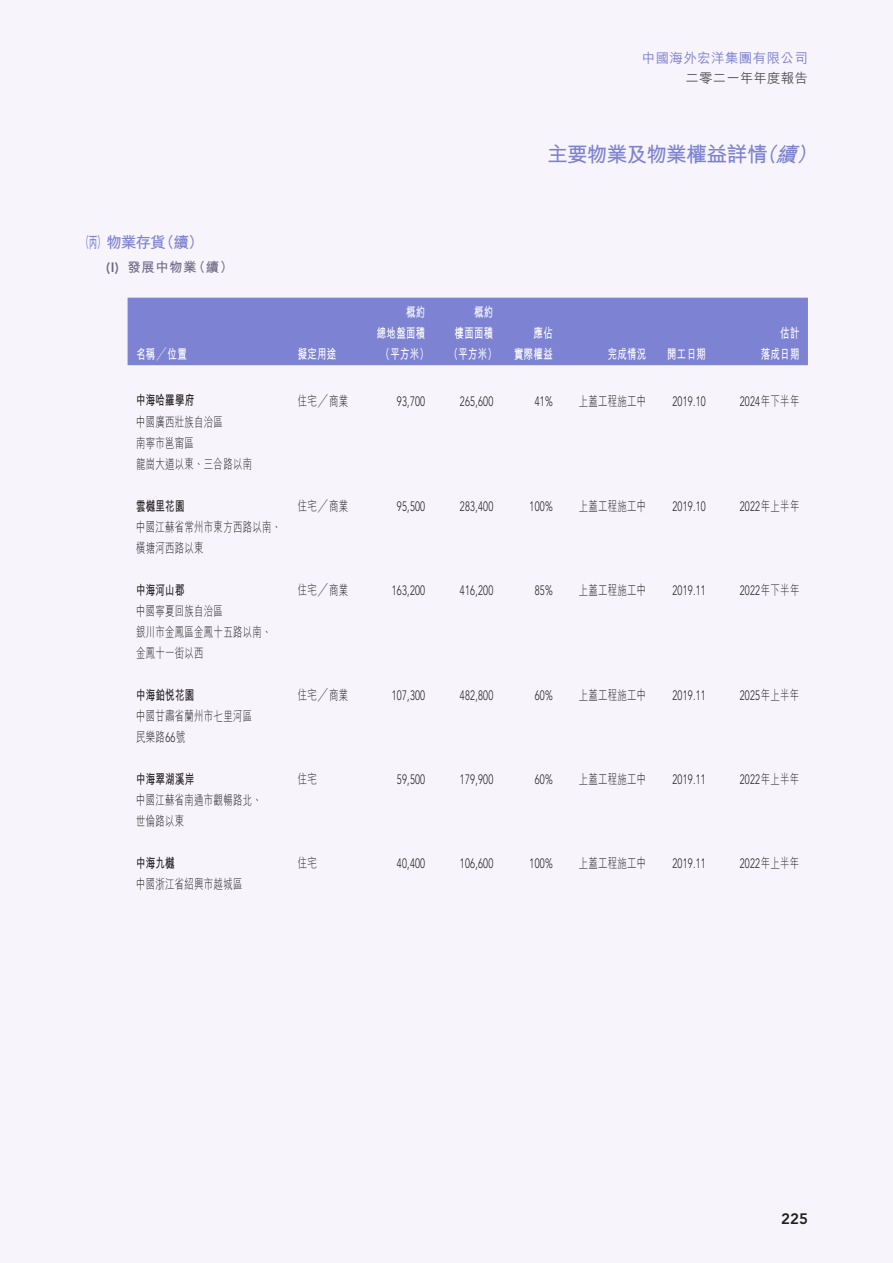
<style>
.page{position:relative;width:893px;height:1263px;background:#f7f4fc}
.page>*{position:absolute;margin:0;border:0;box-sizing:border-box;transform-origin:0 0}
.t1{font:700 21px "M Hei HK";letter-spacing:-.055em;color:#7d82d3}
.t2{font:700 15.75px "M Hei HK";color:#7d82d3;scale:.55 1}
.t3{font:800 15px "Avenir LT Std";color:#231f20}
.t4{font:300 13.5px/21px "M Hei HK";letter-spacing:.025em;color:#231f20;scale:.7 1}
.t5{font:300 13.5px "Avenir LT Std";letter-spacing:.025em;color:#231f20;scale:.7 1}
.t6{font:700 13.5px/21px "M Hei HK";letter-spacing:.03em;color:#fff;text-align:right;scale:.7 1}
.t7{font:700 13.5px "M Hei HK";letter-spacing:.03em;color:#231f20;scale:.7 1}
.t8{font:500 13.5px "M Hei HK";letter-spacing:.03em;color:#7d82d3}
.t9{font:700 13.5px "M Hei HK";letter-spacing:.03em;color:#6d6985}
.t10{font:500 13.5px "M Hei HK";letter-spacing:.01em;color:#57585a}
.s1{font-family:"Avenir LT Std";font-weight:800}
.s2{font-style:italic}
.s3{font-family:"Avenir LT Std"}
.s4{font-family:"M Hei HK"}
</style>
<div class="page">
<div style="left:128px;top:298px;width:680px;height:67px;background:#7d82d3"></div>
<p class="t8" style="left:642px;top:48px;width:168px">中國海外宏洋集團有限公司</p>
<p class="t10" style="left:686px;top:68px;width:124px">二零二一年年度報告</p>
<p class="t2" style="left:81px;top:231px;width:226px">（丙）物業存貨（續）</p>
<p class="t9" style="left:106px;top:257px;width:129px"><span class="s1">(I)</span> 發展中物業（續）</p>
<p class="t6" style="left:136px;top:342px;width:74px">名稱╱位置</p>
<p class="t6" style="left:298px;top:342px;width:57px">擬定用途</p>
<h1 class="t1" style="left:547px;top:139px;width:276px">主要物業及物業權益詳情<span class="s2">（續）</span></h1>
<p class="t6" style="left:377px;top:300px;width:76px;text-align:left;text-indent:29px">概約總地盤面積（平方米）</p>
<p class="t6" style="left:449px;top:300px;width:71px">概約<br>樓面面積（平方米）</p>
<p class="t6" style="left:514px;top:321px;width:57px">應佔<br>實際權益</p>
<p class="t6" style="left:608px;top:342px;width:57px">完成情況</p>
<p class="t6" style="left:667px;top:342px;width:57px">開工日期</p>
<p class="t6" style="left:761px;top:321px;width:57px">估計<br>落成日期</p>
<p class="t7" style="left:136px;top:391px;width:85px">中海哈羅學府</p>
<p class="t4" style="left:136px;top:411px;width:167px">中國廣西壯族自治區<br>南寧市邕甯區<br>龍崗大道以東、三合路以南</p>
<p class="t7" style="left:136px;top:496px;width:71px">雲樾里花園</p>
<p class="t4" style="left:136px;top:516px;width:209px">中國江蘇省常州市東方西路以南、橫塘河西路以東</p>
<p class="t7" style="left:136px;top:580px;width:71px">中海河山郡</p>
<p class="t4" style="left:136px;top:600px;width:195px">中國寧夏回族自治區<br>銀川市金鳳區金鳳十五路以南、金鳳十一街以西</p>
<p class="t7" style="left:136px;top:685px;width:85px">中海鉑悅花園</p>
<p class="t4" style="left:136px;top:705px;width:167px">中國甘肅省蘭州市七里河區民樂路<span class="s3">66</span>號</p>
<p class="t7" style="left:136px;top:769px;width:85px">中海翠湖溪岸</p>
<p class="t4" style="left:136px;top:789px;width:181px">中國江蘇省南通市觀暢路北、世倫路以東</p>
<p class="t7" style="left:136px;top:853px;width:57px">中海九樾</p>
<p class="t4" style="left:136px;top:873px;width:154px">中國浙江省紹興市越城區</p>
<p class="t4" style="left:298px;top:390px;width:74px">住宅╱商業</p>
<p class="t5" style="left:397px;top:393px;width:42px">93,700</p>
<p class="t5" style="left:460px;top:393px;width:49px">265,600</p>
<p class="t5" style="left:535px;top:393px;width:27px">41%</p>
<p class="t4" style="left:579px;top:390px;width:98px">上蓋工程施工中</p>
<p class="t5" style="left:672px;top:393px;width:49px">2019.10</p>
<p class="t5" style="left:740px;top:393px;width:87px">2024<span class="s4">年下半年</span></p>
<p class="t4" style="left:298px;top:495px;width:74px">住宅╱商業</p>
<p class="t5" style="left:397px;top:498px;width:42px">95,500</p>
<p class="t5" style="left:460px;top:498px;width:49px">283,400</p>
<p class="t5" style="left:530px;top:498px;width:35px">100%</p>
<p class="t4" style="left:579px;top:495px;width:98px">上蓋工程施工中</p>
<p class="t5" style="left:672px;top:498px;width:49px">2019.10</p>
<p class="t5" style="left:740px;top:498px;width:87px">2022<span class="s4">年上半年</span></p>
<p class="t4" style="left:298px;top:579px;width:74px">住宅╱商業</p>
<p class="t5" style="left:392px;top:582px;width:49px">163,200</p>
<p class="t5" style="left:460px;top:582px;width:49px">416,200</p>
<p class="t5" style="left:535px;top:582px;width:27px">85%</p>
<p class="t4" style="left:579px;top:579px;width:98px">上蓋工程施工中</p>
<p class="t5" style="left:672px;top:582px;width:49px">2019.11</p>
<p class="t5" style="left:740px;top:582px;width:87px">2022<span class="s4">年下半年</span></p>
<p class="t4" style="left:298px;top:684px;width:74px">住宅╱商業</p>
<p class="t5" style="left:392px;top:687px;width:49px">107,300</p>
<p class="t5" style="left:460px;top:687px;width:49px">482,800</p>
<p class="t5" style="left:535px;top:687px;width:27px">60%</p>
<p class="t4" style="left:579px;top:684px;width:98px">上蓋工程施工中</p>
<p class="t5" style="left:672px;top:687px;width:49px">2019.11</p>
<p class="t5" style="left:740px;top:687px;width:87px">2025<span class="s4">年上半年</span></p>
<p class="t4" style="left:298px;top:768px;width:29px">住宅</p>
<p class="t5" style="left:397px;top:771px;width:42px">59,500</p>
<p class="t5" style="left:460px;top:771px;width:49px">179,900</p>
<p class="t5" style="left:535px;top:771px;width:27px">60%</p>
<p class="t4" style="left:579px;top:768px;width:98px">上蓋工程施工中</p>
<p class="t5" style="left:672px;top:771px;width:49px">2019.11</p>
<p class="t5" style="left:740px;top:771px;width:87px">2022<span class="s4">年上半年</span></p>
<p class="t4" style="left:298px;top:852px;width:29px">住宅</p>
<p class="t5" style="left:397px;top:855px;width:42px">40,400</p>
<p class="t5" style="left:460px;top:855px;width:49px">106,600</p>
<p class="t5" style="left:530px;top:855px;width:35px">100%</p>
<p class="t4" style="left:579px;top:852px;width:98px">上蓋工程施工中</p>
<p class="t5" style="left:672px;top:855px;width:49px">2019.11</p>
<p class="t5" style="left:740px;top:855px;width:87px">2022<span class="s4">年上半年</span></p>
<p class="t3" style="left:781px;top:1209px;width:28px">225</p>
</div>
